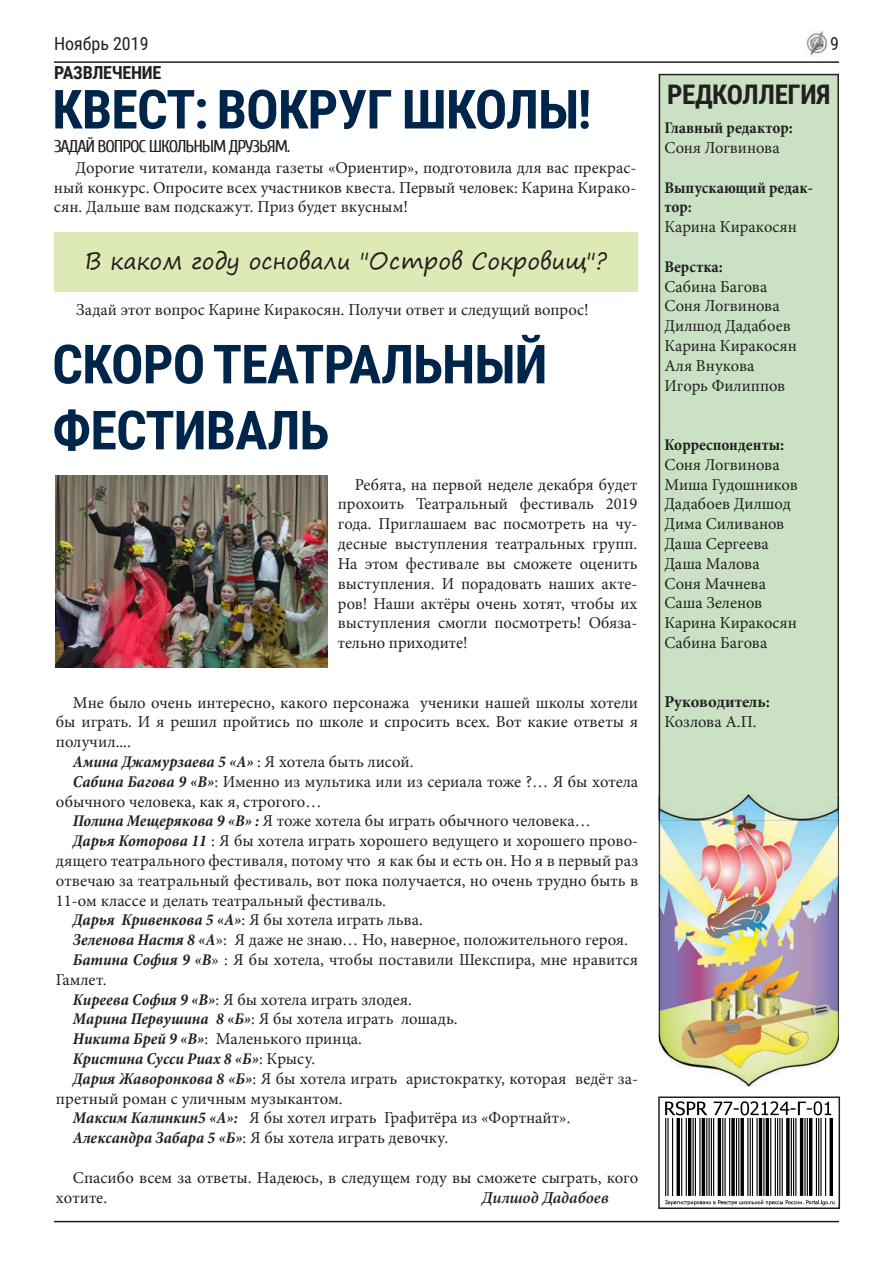
<style>
.page{position:relative;width:893px;height:1263px;background:#fff}
.page>*{position:absolute;margin:0;border:0;box-sizing:border-box;transform-origin:0 0}
.t1{font:700 54px/66px "Roboto Condensed";letter-spacing:-.015em;color:#00254a}
.t2{font:700 27px "Roboto Condensed";letter-spacing:-.015em;color:#231f20}
.t3{font:22.5px "Segoe Print";color:#231f20}
.t4{font:18px "Roboto Condensed";color:#231f20}
.t5{font:700 18px "Roboto Condensed";letter-spacing:-.015em;color:#231f20}
.t6{font:17.1px "Cuprum";letter-spacing:-.06em;color:#231f20;scale:1.05 1}
.t7{font:16.5px/19.8px "Minion Pro";color:#231f20}
.t8{font:italic 700 condensed 16.5px "Minion Pro";color:#231f20}
.t9{font:700 condensed 16.5px/19.8px "Minion Pro";color:#231f20}
.t10{font:italic 600 16.5px "Minion Pro";color:#231f20}
.t11{font:700 16.5px "Minion Pro";color:#231f20}
.s1{font-weight:400;font-style:normal;font-stretch:normal}
.s2{font-weight:700;font-style:italic;font-stretch:condensed}
</style>
<div class="page">
<hr style="left:54px;top:61px;width:785px;height:2px;background:#231f20">
<hr style="left:54px;top:1221px;width:785px;height:1px;background:#231f20">
<img style="left:806px;top:31px;width:22px;height:25px">
<div style="left:659px;top:74px;width:180px;height:721px;background:#cae2c3"></div>
<img style="left:665px;top:1101px;width:170px;height:105px">
<div style="left:658px;top:1096px;width:182px;height:113px;border:2px solid #231f20"></div>
<img style="left:659px;top:795px;width:180px;height:291px">
<img style="left:659px;top:795px;width:179px;height:25px">
<img style="left:56px;top:475px;width:271px;height:193px">
<div style="left:54px;top:232px;width:583px;height:60px;background:#deeab5"></div>
<p class="t4" style="left:54px;top:31px;width:96px">Ноябрь 2019</p>
<p class="t4" style="left:830px;top:31px;width:10px">9</p>
<p class="t5" style="left:54px;top:60px;width:109px">РАЗВЛЕЧЕНИЕ</p>
<h1 class="t1" style="left:52px;top:74px;width:541px">КВЕСТ: ВОКРУГ ШКОЛЫ!</h1>
<p class="t6" style="left:54px;top:137px;width:226px">ЗАДАЙ ВОПРОС ШКОЛЬНЫМ ДРУЗЬЯМ.</p>
<h2 class="t2" style="left:667px;top:76px;width:165px">РЕДКОЛЛЕГИЯ</h2>
<p class="t9" style="left:664px;top:118px;width:130px">Главный редактор:</p>
<p class="t7" style="left:664px;top:138px;width:117px">Соня Логвинова</p>
<p class="t9" style="left:664px;top:177px;width:150px">Выпускающий редак&shy;тор:</p>
<p class="t7" style="left:664px;top:217px;width:134px">Карина Киракосян</p>
<p class="t9" style="left:664px;top:257px;width:60px">Верстка:</p>
<p class="t7" style="left:664px;top:277px;width:134px">Сабина Багова<br>Соня Логвинова<br>Дилшод Дадабоев<br>Карина Киракосян<br>Аля Внукова<br>Игорь Филиппов</p>
<p class="t7" style="left:54px;top:158px;width:584px;text-align:justify;text-indent:22px">Дорогие читатели, команда газеты «Ориентир», подготовила для вас прекрас&shy;ный конкурс. Опросите всех участников квеста. Первый человек: Карина Кирако&shy;сян. Дальше вам подскажут. Приз будет вкусным!</p>
<h3 class="t3" style="left:84px;top:240px;width:524px">В каком году основали "Остров Сокровищ"?</h3>
<p class="t7" style="left:76px;top:300px;width:514px">Задай этот вопрос Карине Киракосян. Получи ответ и следущий вопрос!</p>
<h1 class="t1" style="left:52px;top:329px;width:497px">СКОРО ТЕАТРАЛЬНЫЙ<br>ФЕСТИВАЛЬ</h1>
<p class="t9" style="left:664px;top:435px;width:121px">Корреспонденты:</p>
<p class="t7" style="left:664px;top:455px;width:135px">Соня Логвинова<br>Миша Гудошников<br>Дадабоев Дилшод<br>Дима Силиванов<br>Даша Сергеева<br>Даша Малова<br>Соня Мачнева<br>Саша Зеленов<br>Карина Киракосян<br>Сабина Багова</p>
<p class="t7" style="left:338px;top:475px;width:301px;text-align:justify;text-indent:17px">Ребята, на первой неделе декабря будет прохоить Театральный фестиваль 2019 года. Приглашаем вас посмотреть на чу&shy;десные выступления театральных групп.<br>На этом фестивале вы сможете оценить выступления. И порадовать наших акте&shy;ров! Наши актёры очень хотят, чтобы их выступления смогли посмотреть! Обяза&shy;тельно приходите!</p>
<p class="t7" style="left:73px;top:692px;width:567px">Мне было очень интересно, какого персонажа ученики нашей школы хотели</p>
<p class="t7" style="left:56px;top:712px;width:584px">бы играть. И я решил пройтись по школе и спросить всех. Вот какие ответы я</p>
<p class="t7" style="left:56px;top:732px;width:76px">получил....</p>
<p class="t8" style="left:73px;top:750px;width:342px">Амина Джамурзаева 5 «А» <span class="s1">: Я хотела быть лисой.</span></p>
<p class="t7" style="left:73px;top:772px;width:567px"><span class="s2">Сабина Багова 9 «В»</span>: Именно из мультика или из сериала тоже ?… Я бы хотела</p>
<p class="t7" style="left:56px;top:791px;width:267px">обычного человека, как я, строгого…</p>
<p class="t7" style="left:73px;top:811px;width:520px"><span class="s2">Полина Мещерякова 9 «В» :</span> Я тоже хотела бы играть обычного человека…</p>
<p class="t7" style="left:73px;top:831px;width:567px"><span class="s2">Дарья Которова 11</span> : Я бы хотела играть хорошего ведущего и хорошего прово-</p>
<p class="t7" style="left:56px;top:851px;width:584px">дящего театрального фестиваля, потому что я как бы и есть он. Но я в первый раз</p>
<p class="t7" style="left:56px;top:871px;width:584px">отвечаю за театральный фестиваль, вот пока получается, но очень трудно быть в</p>
<p class="t7" style="left:56px;top:890px;width:332px">11-ом классе и делать театральный фестиваль.</p>
<p class="t7" style="left:73px;top:910px;width:351px"><span class="s2">Дарья Кривенкова 5 «А»</span>: Я бы хотела играть льва.</p>
<p class="t7" style="left:73px;top:930px;width:557px"><span class="s2">Зеленова Настя 8 «А</span>»: Я даже не знаю… Но, наверное, положительного героя.</p>
<p class="t7" style="left:73px;top:950px;width:567px"><span class="s2">Батина София 9 «В</span>» : Я бы хотела, чтобы поставили Шекспира, мне нравится</p>
<p class="t7" style="left:56px;top:970px;width:52px">Гамлет.</p>
<p class="t7" style="left:73px;top:989px;width:340px"><span class="s2">Киреева София 9 «В»</span>: Я бы хотела играть злодея.</p>
<p class="t7" style="left:73px;top:1009px;width:386px"><span class="s2">Марина Первушина 8 «Б»</span>: Я бы хотела играть лошадь.</p>
<p class="t7" style="left:73px;top:1029px;width:291px"><span class="s2">Никита Брей 9 «В»</span>: Маленького принца.</p>
<p class="t8" style="left:73px;top:1047px;width:244px">Кристина Сусси Риах 8 «Б»<span class="s1">: Крысу.</span></p>
<p class="t7" style="left:73px;top:1069px;width:567px"><span class="s2">Дария Жаворонкова 8 «Б»</span>: Я бы хотела играть аристократку, которая ведёт за-</p>
<p class="t7" style="left:56px;top:1088px;width:288px">претный роман с уличным музыкантом.</p>
<p class="t7" style="left:73px;top:1108px;width:499px"><span class="s2">Максим Калинкин5 «А»:</span> Я бы хотел играть Графитёра из «Фортнайт».</p>
<p class="t7" style="left:73px;top:1128px;width:377px"><span class="s2">Александра Забара 5 «Б»</span>: Я бы хотела играть девочку.</p>
<p class="t7" style="left:56px;top:1168px;width:584px;text-indent:17px">Спасибо всем за ответы. Надеюсь, в следущем году вы сможете сыграть, кого хотите.</p>
<p class="t10" style="left:482px;top:1186px;width:129px">Дилшод Дадабоев</p>
<p class="t11" style="left:664px;top:691px;width:107px">Руководитель:</p>
<p class="t7" style="left:664px;top:712px;width:94px">Козлова А.П.</p>
</div>
